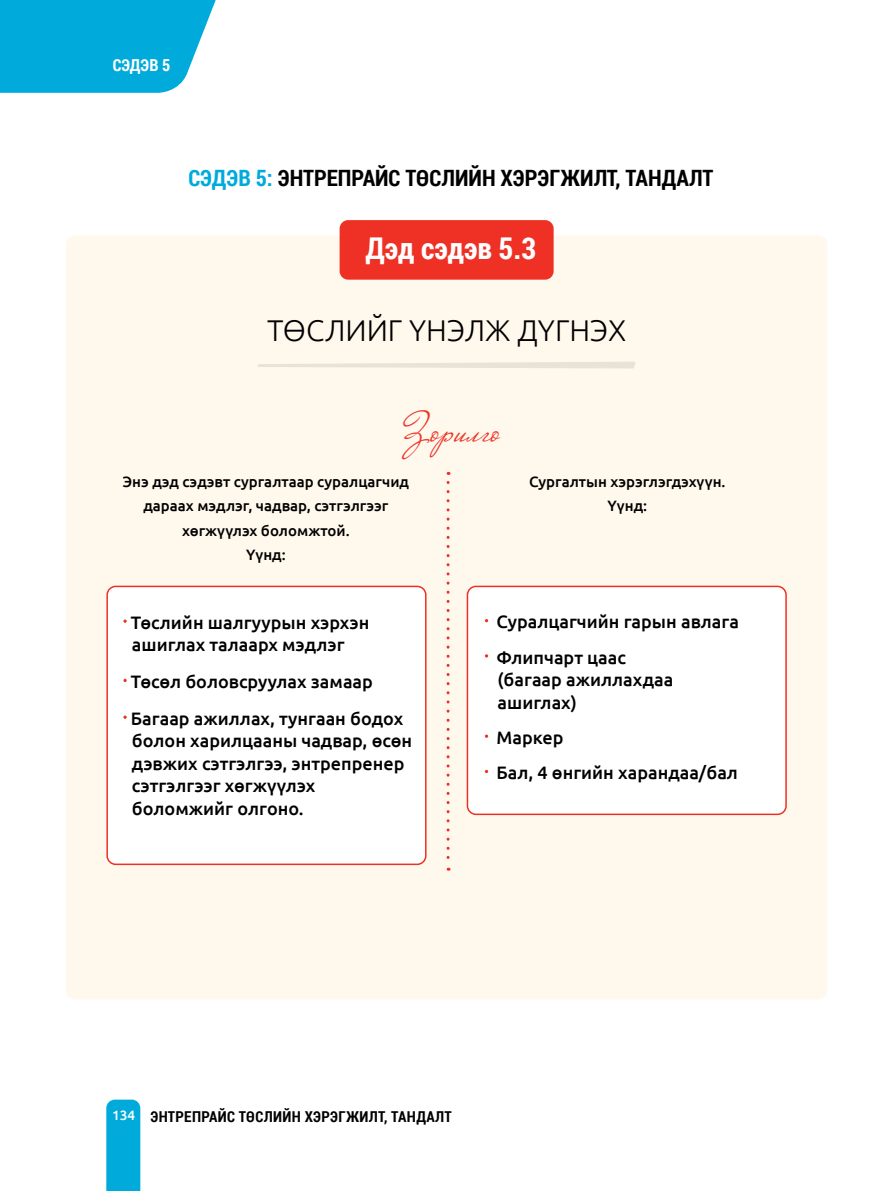
<style>
.page{position:relative;width:893px;height:1191px;background:#fff}
.page>*{position:absolute;margin:0;border:0;box-sizing:border-box;transform-origin:0 0}
.t1{font:42px "Nicolettascript";color:#ee3124}
.t2{font:300 30px "Ubuntu";color:#000}
.t3{font:700 30px "Roboto Condensed";color:#fff}
.t4{font:700 22.5px "Roboto Condensed";color:#000}
.t5{font:500 18px/22.5px "Ubuntu";color:#000}
.t6{font:700 16.5px "Roboto Condensed";color:#fff}
.t7{font:500 15px/24px "Ubuntu";color:#000;text-align:center}
.t8{font:700 15px "Roboto Condensed";letter-spacing:.02em;color:#000}
.s1{color:#00abdb}
.s2{font-family:"Ubuntu";font-weight:500;font-size:13.5px;color:#fff}
</style>
<div class="page">
<div style="left:66px;top:235px;width:761px;height:764px;background:#fff8ed;border-radius:9px"></div>
<div style="left:107px;top:586px;width:319px;height:278px;background:#fff;border-radius:9px"></div>
<div style="left:106px;top:585px;width:321px;height:280px;border:2px solid #ee3124;border-radius:9px"></div>
<div style="left:467px;top:586px;width:319px;height:228px;background:#fff;border-radius:9px"></div>
<div style="left:467px;top:585px;width:320px;height:230px;border:2px solid #ee3124;border-radius:9px"></div>
<div style="left:340px;top:220px;width:214px;height:60px;background:#ee3124;border-radius:9px"></div>
<svg style="left:258px;top:362px;width:377px;height:6px"></svg>
<svg style="left:123px;top:619px;width:4px;height:4px"></svg>
<svg style="left:123px;top:679px;width:4px;height:3px"></svg>
<svg style="left:123px;top:715px;width:4px;height:4px"></svg>
<svg style="left:485px;top:734px;width:3px;height:4px"></svg>
<svg style="left:447px;top:482px;width:3px;height:388px"></svg>
<svg style="left:0;top:0;width:216px;height:93px;background:#17b2de"></svg>
<div style="left:106px;top:1099px;width:34px;height:92px;background:#00abdb"></div>
<p class="t6" style="left:113px;top:53px;width:59px">СЭДЭВ 5</p>
<p class="t4" style="left:188px;top:162px;width:527px"><span class="s1">СЭДЭВ 5:</span> ЭНТРЕПРАЙС ТӨСЛИЙН ХЭРЭГЖИЛТ, ТАНДАЛТ</p>
<h2 class="t3" style="left:365px;top:227px;width:172px">Дэд сэдэв 5.3</h2>
<h2 class="t2" style="left:267px;top:312px;width:361px">ТӨСЛИЙГ ҮНЭЛЖ ДҮГНЭХ</h2>
<h1 class="t1" style="left:402px;top:406px;width:99px">Зорилго</h1>
<p class="t7" style="left:123px;top:469px;width:288px">Энэ дэд сэдэвт сургалтаар суралцагчид дараах мэдлэг, чадвар, сэтгэлгээг хөгжүүлэх боломжтой.<br>Үүнд:</p>
<p class="t5" style="left:131px;top:610px;width:240px">Төслийн шалгуурын хэрхэн ашиглах талаарх мэдлэг</p>
<p class="t5" style="left:131px;top:662px;width:274px;line-height:36.8px">Төсөл боловсруулах замаар<br>Багаар ажиллах, тунгаан бодох</p>
<p class="t5" style="left:132px;top:729px;width:282px">болон харилцааны чадвар, өсөн дэвжих сэтгэлгээ, энтрепренер сэтгэлгээг хөгжүүлэх боломжийг олгоно.</p>
<p class="t7" style="left:529px;top:469px;width:198px">Сургалтын хэрэглэгдэхүүн.<br>Үүнд:</p>
<p class="t5" style="left:497px;top:603px;width:244px;line-height:35.2px">Суралцагчийн гарын авлага<br>Флипчарт цаас</p>
<p class="t5" style="left:498px;top:668px;width:177px">(багаар ажиллахдаа ашиглах)</p>
<p class="t5" style="left:497px;top:719px;width:243px;line-height:35.2px">Маркер<br>Бал, 4 өнгийн харандаа/бал</p>
<p class="t8" style="left:112px;top:1106px;width:341px"><span class="s2">134</span> ЭНТРЕПРАЙС ТӨСЛИЙН ХЭРЭГЖИЛТ, ТАНДАЛТ</p>
</div>
